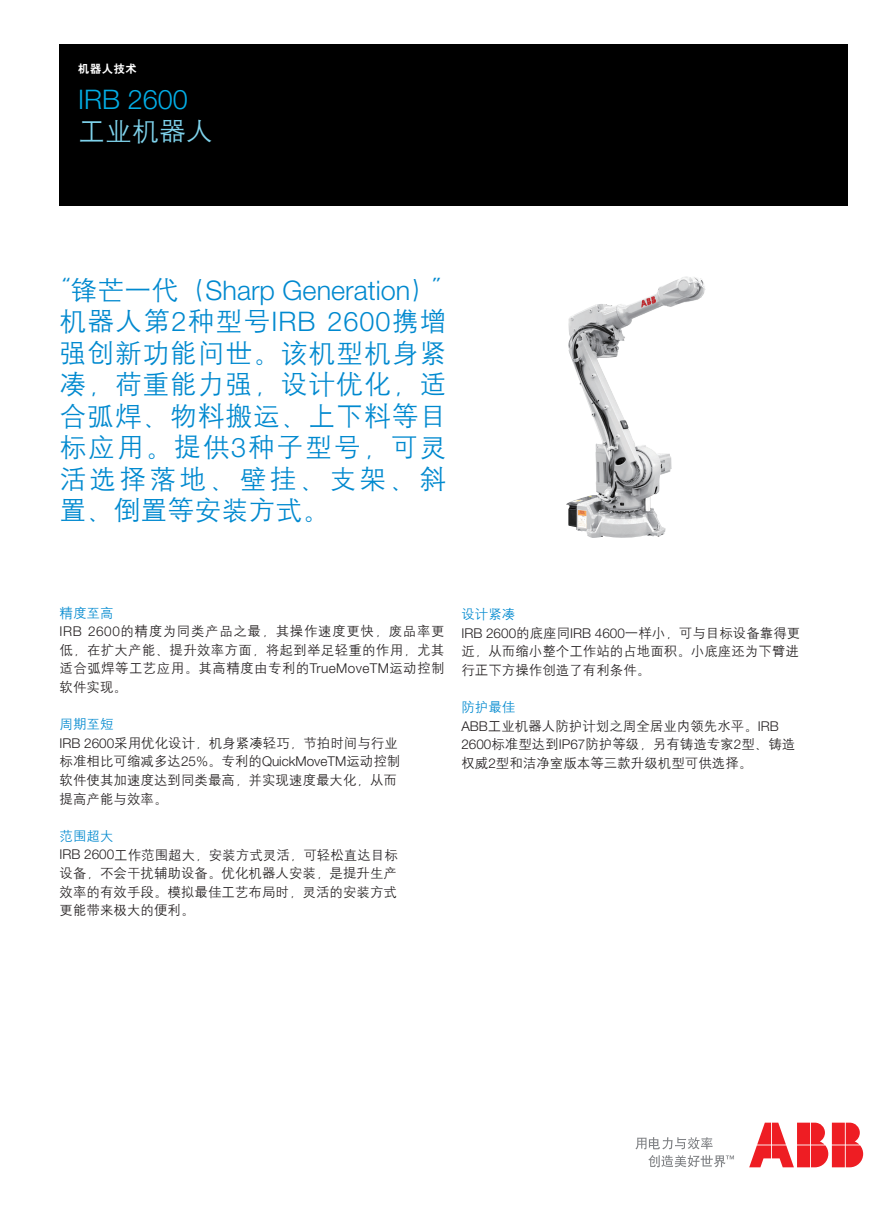
<style>
.page{position:relative;width:893px;height:1212px;background:#fff}
.page>*{position:absolute;margin:0;border:0;box-sizing:border-box;transform-origin:0 0}
.t1{font:27px/31.5px "H Yg 2 gj";letter-spacing:.025em;color:#0089cf;text-align:justify}
.t2{font:300 27px "Helvetica Neue";color:#0089cf}
.t3{font:300 27px "Helvetica Neue";color:#03ade5}
.t4{font:27px "H Yg 2 gj";color:#7fd3ec}
.t5{font:13.5px/18.6px "H Yg 2 gj";color:#231f20}
.t6{font:13.5px/18.6px "H Yg 2 gj";letter-spacing:.03em;color:#231f20}
.t7{font:11.25px "H Yb 2 gj";letter-spacing:.05em;color:#fff}
.s1{font-family:"H Yg 2 gj";font-weight:400}
.s2{font-family:"Helvetica Neue";font-weight:300}
.s3{color:#0089cf}
</style>
<div class="page">
<div style="left:60px;top:45px;width:788px;height:161px;background:#000"></div>
<svg style="left:636px;top:1137px;width:77px;height:12px"></svg>
<svg style="left:648px;top:1155px;width:86px;height:12px"></svg>
<svg style="left:749px;top:1123px;width:114px;height:44px"></svg>
<img style="left:566px;top:279px;width:114px;height:259px">
<p class="t7" style="left:78px;top:62px;width:60px">机器人技术</p>
<h1 class="t3" style="left:78px;top:83px;width:111px">IRB 2600</h1>
<h1 class="t4" style="left:78px;top:117px;width:137px">工业机器人</h1>
<h1 class="t2" style="left:46px;top:273px;width:412px"><span class="s1">“锋芒一代（</span>Sharp Generation<span class="s1">）”</span></h1>
<h1 class="t1" style="left:60px;top:305px;width:389px">机器人第<span class="s2">2</span>种型号<span class="s2">IRB 2600</span>携增强创新功能问世。该机型机身紧凑，荷重能力强，设计优化，适合弧焊、物料搬运、上下料等目标应用。提供<span class="s2">3</span>种子型号，可灵活选择落地、壁挂、支架、斜置、倒置等安装方式。</h1>
<p class="t6" style="left:60px;top:603px;width:387px"><span class="s3">精度至高<br></span><span class="s2">IRB 2600</span>的精度为同类产品之最，其操作速度更快，废品率更低，在扩大产能、提升效率方面，将起到举足轻重的作用，尤其适合弧焊等工艺应用。其高精度由专利的<span class="s2">TrueMoveTM</span>运动控制软件实现。</p>
<p class="t5" style="left:60px;top:715px;width:342px"><span class="s3">周期至短<br></span><span class="s2">IRB 2600</span>采用优化设计，机身紧凑轻巧，节拍时间与行业标准相比可缩减多达<span class="s2">25%</span>。专利的<span class="s2">QuickMoveTM</span>运动控制软件使其加速度达到同类最高，并实现速度最大化，从而提高产能与效率。</p>
<p class="t5" style="left:60px;top:826px;width:340px"><span class="s3">范围超大<br></span><span class="s2">IRB 2600</span>工作范围超大，安装方式灵活，可轻松直达目标设备，不会干扰辅助设备。优化机器人安装，是提升生产效率的有效手段。模拟最佳工艺布局时，灵活的安装方式更能带来极大的便利。</p>
<p class="t5" style="left:461px;top:605px;width:341px"><span class="s3">设计紧凑<br></span><span class="s2">IRB 2600</span>的底座同<span class="s2">IRB 4600</span>一样小，可与目标设备靠得更近，从而缩小整个工作站的占地面积。小底座还为下臂进行正下方操作创造了有利条件。</p>
<p class="t5" style="left:461px;top:698px;width:336px"><span class="s3">防护最佳<br></span><span class="s2">ABB</span>工业机器人防护计划之周全居业内领先水平。<span class="s2">IRB<br>2600</span>标准型达到<span class="s2">IP67</span>防护等级，另有铸造专家<span class="s2">2</span>型、铸造权威<span class="s2">2</span>型和洁净室版本等三款升级机型可供选择。</p>
</div>
